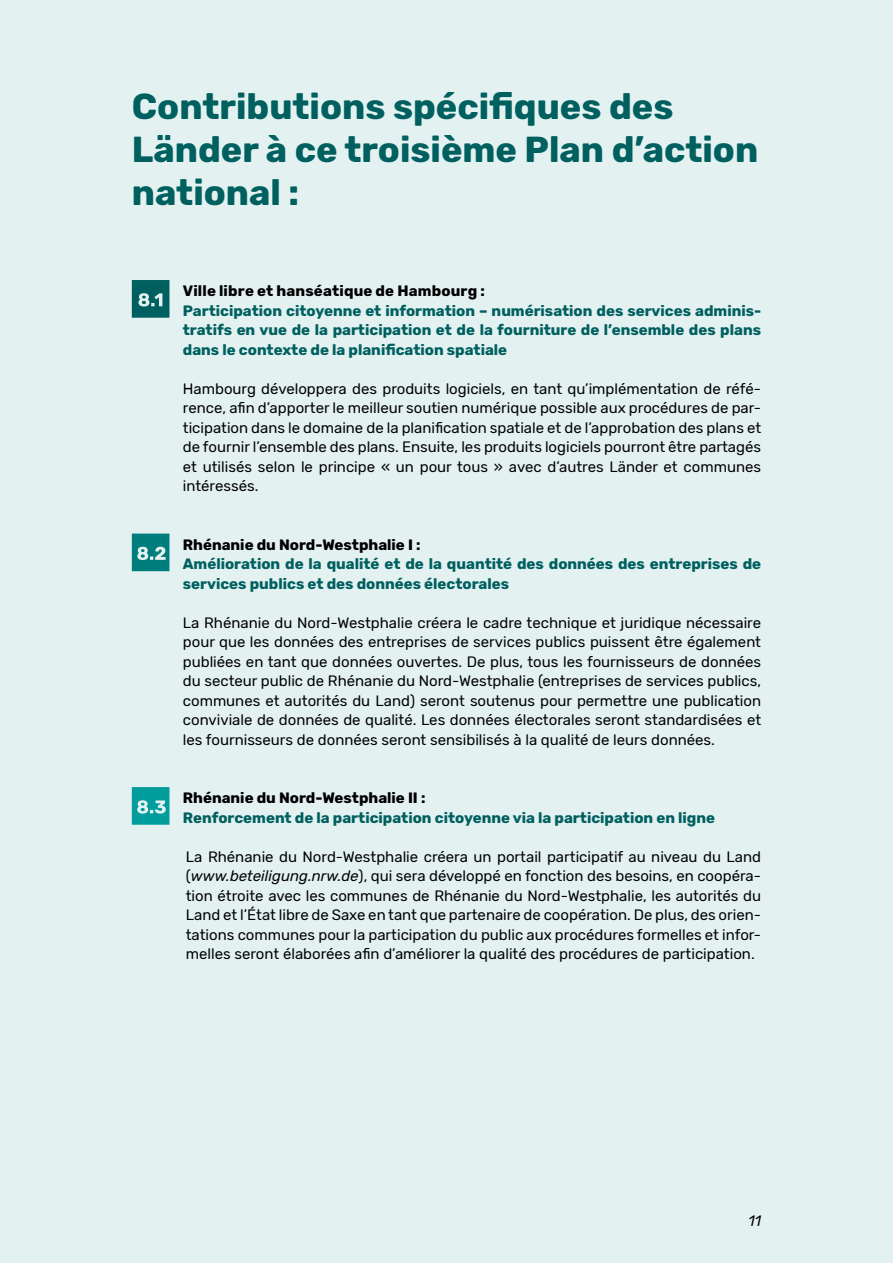
<style>
.page{position:relative;width:893px;height:1263px;background:#e3f1f1}
.page>*{position:absolute;margin:0;border:0;box-sizing:border-box;transform-origin:0 0}
.t1{font:700 36px/43.2px "Rubik";color:#005f5f}
.t2{font:15px/19.5px "Rubik";color:#000;text-align:justify}
.t3{font:700 15px/19.5px "Rubik";color:#005f5f;text-align:justify}
.t4{font:700 15px "Rubik";color:#000}
.t5{font:italic 15px "Rubik";color:#000}
.s1{font-style:italic}
</style>
<div class="page">
<svg style="left:132px;top:787px;width:37px;height:38px"></svg>
<svg style="left:132px;top:533px;width:37px;height:38px"></svg>
<svg style="left:132px;top:280px;width:37px;height:38px"></svg>
<h2 class="t1" style="left:132px;top:86px;width:628px">Contributions spécifiques des<br>Länder à ce troisième Plan d’action national :</h2>
<h3 class="t4" style="left:183px;top:282px;width:304px">Ville libre et hanséatique de Hambourg :</h3>
<h3 class="t3" style="left:183px;top:301px;width:580px">Participation citoyenne et information – numérisation des services adminis&shy;tratifs en vue de la participation et de la fourniture de l’ensemble des plans dans le contexte de la planification spatiale</h3>
<p class="t2" style="left:183px;top:379px;width:580px">Hambourg développera des produits logiciels, en tant qu’implémentation de réfé&shy;rence, afin d’apporter le meilleur soutien numérique possible aux procédures de par&shy;ticipation dans le domaine de la planification spatiale et de l’approbation des plans et de fournir l’ensemble des plans. Ensuite, les produits logiciels pourront être partagés et utilisés selon le principe « un pour tous » avec d’autres Länder et communes intéressés.</p>
<h3 class="t4" style="left:183px;top:536px;width:239px">Rhénanie du Nord-Westphalie I :</h3>
<h3 class="t3" style="left:183px;top:554px;width:580px">Amélioration de la qualité et de la quantité des données des entreprises de services publics et des données électorales</h3>
<p class="t2" style="left:183px;top:613px;width:580px">La Rhénanie du Nord-Westphalie créera le cadre technique et juridique nécessaire pour que les données des entreprises de services publics puissent être également publiées en tant que données ouvertes. De plus, tous les fournisseurs de données du secteur public de Rhénanie du Nord-Westphalie (entreprises de services publics, communes et autorités du Land) seront soutenus pour permettre une publication conviviale de données de qualité. Les données électorales seront standardisées et les fournisseurs de données seront sensibilisés à la qualité de leurs données.</p>
<h3 class="t4" style="left:183px;top:789px;width:244px">Rhénanie du Nord-Westphalie II :</h3>
<h3 class="t3" style="left:183px;top:808px;width:534px">Renforcement de la participation citoyenne via la participation en ligne</h3>
<p class="t2" style="left:186px;top:847px;width:577px">La Rhénanie du Nord-Westphalie créera un portail participatif au niveau du Land (<span class="s1">www.beteiligung.nrw.de</span>), qui sera développé en fonction des besoins, en coopéra&shy;tion étroite avec les communes de Rhénanie du Nord-Westphalie, les autorités du Land et l’État libre de Saxe en tant que partenaire de coopération. De plus, des orien&shy;tations communes pour la participation du public aux procédures formelles et infor&shy;melles seront élaborées afin d’améliorer la qualité des procédures de participation.</p>
<p class="t5" style="left:748px;top:1212px;width:14px">11</p>
</div>
